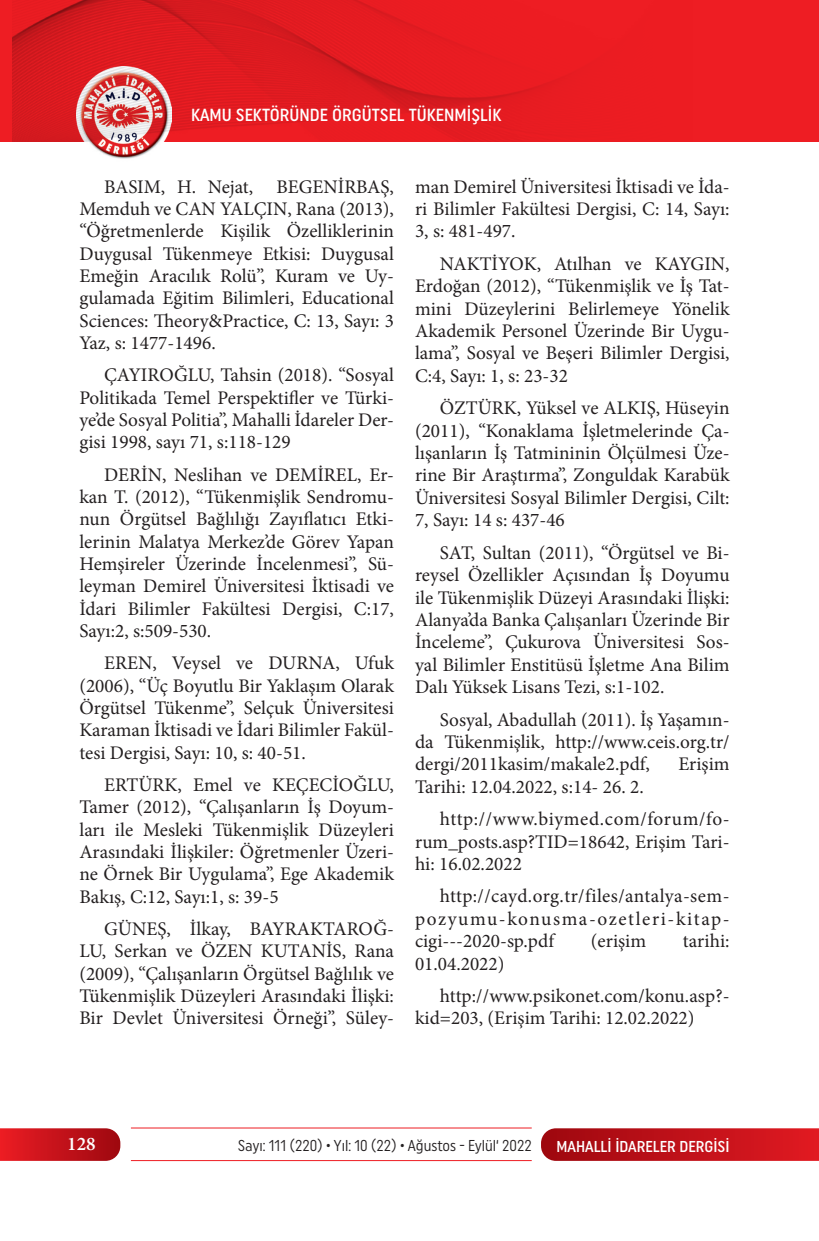
<style>
.page{position:relative;width:819px;height:1241px;background:#fff}
.page>*{position:absolute;margin:0;border:0;box-sizing:border-box;transform-origin:0 0}
.t1{font:19.25px/22.4px "Minion Pro";color:#231f20;text-align:justify}
.t2{font:19.25px/32.4px "Minion Pro";letter-spacing:.025em;color:#231f20}
.t3{font:600 19.25px "Minion Pro";color:#fff}
.t4{font:500 17.5px "Uniform Condensed";color:#fff}
.t5{font:15.75px "Uniform Condensed";color:#231f20;scale:.95 1}
.t6{font:500 15.75px "Uniform Condensed";color:#fff}
</style>
<div class="page">
<svg style="left:541px;top:1128px;width:278px;height:32px;background:#c0151d"></svg>
<svg style="left:0;top:1128px;width:120px;height:32px;background:#c61920"></svg>
<hr style="left:131px;top:1127px;width:400px;height:1px;background:#ee1d23">
<hr style="left:131px;top:1159px;width:400px;height:1px;background:#ee1d23">
<div style="left:0;top:0;width:819px;height:141px;background:#ee1d23"></div>
<img style="left:76px;top:141px;width:96px;height:18px">
<img style="left:13px;top:0;width:550px;height:141px">
<p class="t4" style="left:191px;top:105px;width:312px">KAMU SEKTÖRÜNDE ÖRGÜTSEL TÜKENMİŞLİK</p>
<p class="t1" style="left:79px;top:175px;width:316px;text-indent:25px">BASIM, H. Nejat, BEGENİRBAŞ, Memduh ve CAN YALÇIN, Rana (2013), “Öğretmenlerde Kişilik Özelliklerinin Duygusal Tükenmeye Etkisi: Duygusal Emeğin Aracılık Rolü”, Kuram ve Uy&shy;gulamada Eğitim Bilimleri, Educational Sciences: Theory&amp;Practice, C: 13, Sayı: 3<br>Yaz, s: 1477-1496.</p>
<p class="t1" style="left:79px;top:364px;width:316px;text-indent:25px">ÇAYIROĞLU, Tahsin (2018). “Sosyal Politikada Temel Perspektifler ve Türki&shy;ye’de Sosyal Politia”, Mahalli İdareler Der&shy;gisi 1998, sayı 71, s:118-129</p>
<p class="t1" style="left:79px;top:463px;width:316px;text-indent:25px">DERİN, Neslihan ve DEMİREL, Er&shy;kan T. (2012), “Tükenmişlik Sendromu&shy;nun Örgütsel Bağlılığı Zayıflatıcı Etki&shy;lerinin Malatya Merkez’de Görev Yapan Hemşireler Üzerinde İncelenmesi”, Sü&shy;leyman Demirel Üniversitesi İktisadi ve İdari Bilimler Fakültesi Dergisi, C:17, Sayı:2, s:509-530.</p>
<p class="t1" style="left:79px;top:652px;width:316px;text-indent:25px">EREN, Veysel ve DURNA, Ufuk (2006), “Üç Boyutlu Bir Yaklaşım Olarak Örgütsel Tükenme”, Selçuk Üniversitesi Karaman İktisadi ve İdari Bilimler Fakül&shy;tesi Dergisi, Sayı: 10, s: 40-51.</p>
<p class="t1" style="left:79px;top:773px;width:316px;text-indent:25px">ERTÜRK, Emel ve KEÇECİOĞLU, Tamer (2012), “Çalışanların İş Doyum&shy;ları ile Mesleki Tükenmişlik Düzeyleri Arasındaki İlişkiler: Öğretmenler Üzeri&shy;ne Örnek Bir Uygulama”, Ege Akademik Bakış, C:12, Sayı:1, s: 39-5</p>
<p class="t1" style="left:79px;top:917px;width:316px;text-indent:25px">GÜNEŞ, İlkay, BAYRAKTAROĞ-LU, Serkan ve ÖZEN KUTANİS, Rana (2009), “Çalışanların Örgütsel Bağlılık ve Tükenmişlik Düzeyleri Arasındaki İlişki:<br>Bir Devlet Üniversitesi Örneği”, Süley-</p>
<p class="t1" style="left:415px;top:175px;width:316px">man Demirel Üniversitesi İktisadi ve İda&shy;ri Bilimler Fakültesi Dergisi, C: 14, Sayı:<br>3, s: 481-497.</p>
<p class="t1" style="left:415px;top:252px;width:316px;text-indent:25px">NAKTİYOK, Atılhan ve KAYGIN, Erdoğan (2012), “Tükenmişlik ve İş Tat&shy;mini Düzeylerini Belirlemeye Yönelik Akademik Personel Üzerinde Bir Uygu&shy;lama”, Sosyal ve Beşeri Bilimler Dergisi, C:4, Sayı: 1, s: 23-32</p>
<p class="t1" style="left:415px;top:397px;width:316px;text-indent:25px">ÖZTÜRK, Yüksel ve ALKIŞ, Hüseyin (2011), “Konaklama İşletmelerinde Ça&shy;lışanların İş Tatmininin Ölçülmesi Üze&shy;rine Bir Araştırma”, Zonguldak Karabük Üniversitesi Sosyal Bilimler Dergisi, Cilt:<br>7, Sayı: 14 s: 437-46</p>
<p class="t1" style="left:415px;top:541px;width:316px;text-indent:25px">SAT, Sultan (2011), “Örgütsel ve Bi&shy;reysel Özellikler Açısından İş Doyumu ile Tükenmişlik Düzeyi Arasındaki İlişki:<br>Alanya’da Banka Çalışanları Üzerinde Bir İnceleme”, Çukurova Üniversitesi Sos&shy;yal Bilimler Enstitüsü İşletme Ana Bilim Dalı Yüksek Lisans Tezi, s:1-102.</p>
<p class="t1" style="left:415px;top:708px;width:316px;text-indent:25px">Sosyal, Abadullah (2011). İş Yaşamın&shy;da Tükenmişlik, http://www.ceis.org.tr/ dergi/2011kasim/makale2.pdf,</p>
<p class="t1" style="left:678px;top:753px;width:53px">Erişim</p>
<p class="t2" style="left:440px;top:770px;width:291px;text-indent:-25px">Tarihi: 12.04.2022, s:14- 26. 2. http://www.biymed.com/forum/fo-</p>
<p class="t1" style="left:415px;top:830px;width:316px">rum_posts.asp?TID=18642, Erişim Tari&shy;hi: 16.02.2022</p>
<p class="t1" style="left:415px;top:885px;width:316px;text-indent:25px">http://cayd.org.tr/files/antalya-sem&shy;pozyumu-konusma-ozetleri-kitap&shy;cigi---2020-sp.pdf</p>
<p class="t1" style="left:591px;top:929px;width:57px">(erişim</p>
<p class="t1" style="left:683px;top:929px;width:48px">tarihi:</p>
<p class="t1" style="left:440px;top:947px;width:291px;line-height:32.4px;text-indent:-25px">01.04.2022) http://www.psikonet.com/konu.asp?-</p>
<p class="t1" style="left:415px;top:1007px;width:281px">kid=203, (Erişim Tarihi: 12.02.2022)</p>
<p class="t3" style="left:67px;top:1130px;width:30px">128</p>
<p class="t5" style="left:238px;top:1136px;width:311px">Sayı: 111 (220) • Yıl: 10 (22) • Ağustos - Eylül‘ 2022</p>
<p class="t6" style="left:556px;top:1136px;width:175px">MAHALLİ İDARELER DERGİSİ</p>
</div>
